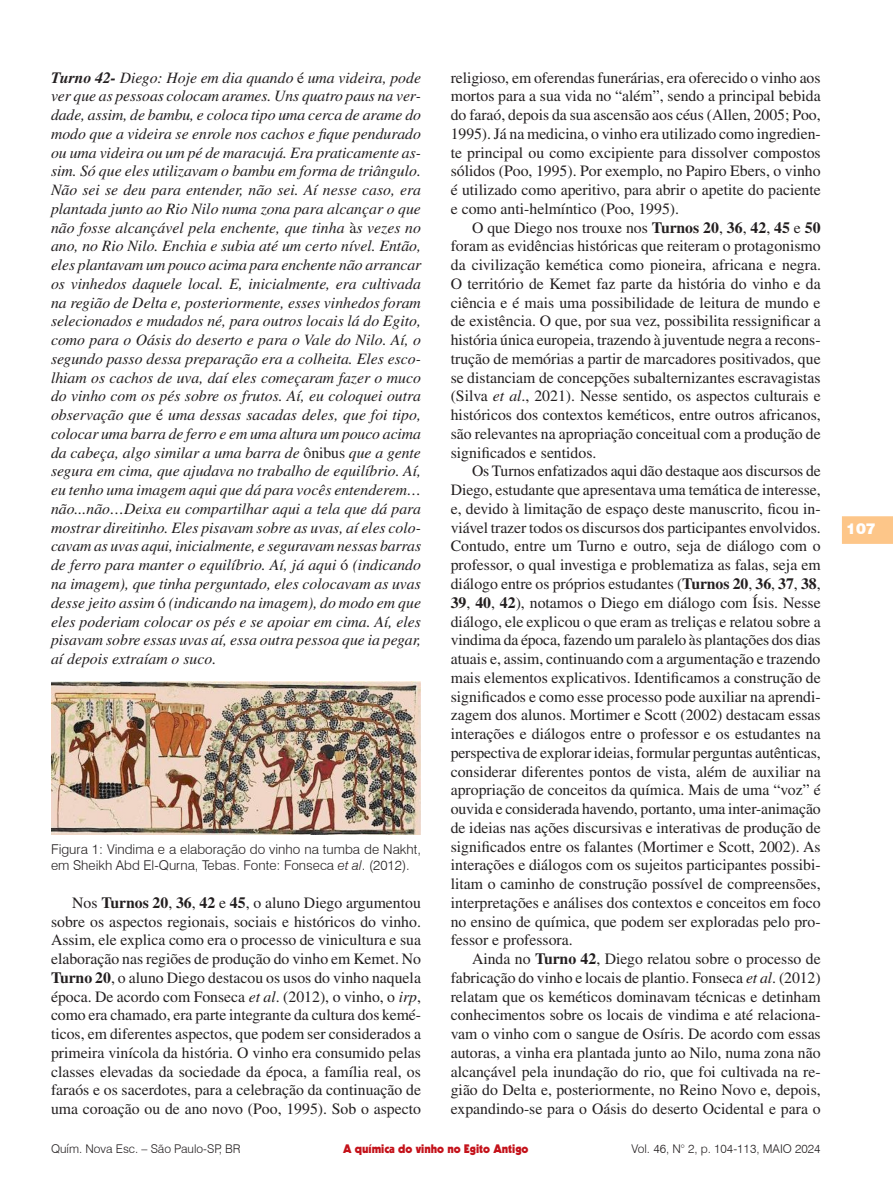
<style>
.page{position:relative;width:893px;height:1191px;background:#fff}
.page>*{position:absolute;margin:0;border:0;box-sizing:border-box;transform-origin:0 0}
.t1{font:15.75px/18.8px "Times LT Std";color:#231f20;text-align:justify}
.t2{font:italic 15.75px/18.8px "Times LT Std";color:#231f20;text-align:justify}
.t3{font:900 15px "Swiss 721 BT";color:#fff}
.Figura{font:300 13.5px/16.2px "Swiss 721 BT";color:#231f20}
.t4{font:300 12px "Swiss 721 BT";color:#231f20}
.t5{font:900 12px "Kabel LT Std";color:#c4121a}
.s1{font-weight:700}
.s2{font-style:normal}
.s3{font-style:italic}
</style>
<div class="page">
<svg style="left:842px;top:516px;width:51px;height:28px"></svg>
<img style="left:51px;top:681px;width:370px;height:153px">
<p class="t2" style="left:51px;top:68px;width:372px"><span class="s1">Turno 42-</span> Diego: Hoje em dia quando <span class="s2">é</span> uma videira, pode ver que as pessoas colocam arames. Uns quatro paus na ver&shy;dade, assim, de bambu, e coloca tipo uma cerca de arame do modo que a videira se enrole nos cachos e fique pendurado ou uma videira ou um pé de maracujá. Era praticamente as&shy;sim. Só que eles utilizavam o bambu em forma de triângulo.<br>Não sei se deu para entender, não sei. Aí nesse caso, era plantada junto ao Rio Nilo numa zona para alcançar o que não fosse alcançável pela enchente, que tinha <span class="s2">à</span>s vezes no ano, no Rio Nilo. Enchia e subia até um certo nível. Então, eles plantavam um pouco acima para enchente não arrancar os vinhedos daquele local. E, inicialmente, era cultivada na região de Delta e, posteriormente, esses vinhedos foram selecionados e mudados né, para outros locais lá do Egito, como para o Oásis do deserto e para o Vale do Nilo. Aí, o segundo passo dessa preparação era a colheita. Eles esco&shy;lhiam os cachos de uva, daí eles começaram fazer o muco do vinho com os pés sobre os frutos. Aí, eu coloquei outra observação que <span class="s2">é</span> uma dessas sacadas deles, que foi tipo, colocar uma barra de ferro e em uma altura um pouco acima da cabeça, algo similar a uma barra de <span class="s2">ônibus</span> que a gente segura em cima, que ajudava no trabalho de equilíbrio. Aí, eu tenho uma imagem aqui que dá para vocês entenderem… não...não…Deixa eu compartilhar aqui a tela que dá para mostrar direitinho. Eles pisavam sobre as uvas, aí eles colo&shy;cavam as uvas aqui, inicialmente, e seguravam nessas barras de ferro para manter o equilíbrio. Aí, já aqui <span class="s2">ó</span> (indicando na imagem), que tinha perguntado, eles colocavam as uvas desse jeito assim <span class="s2">ó</span> (indicando na imagem), do modo em que eles poderiam colocar os pés e se apoiar em cima. Aí, eles pisavam sobre essas uvas aí, essa outra pessoa que ia pegar, aí depois extraíam o suco.</p>
<p class="Figura" style="left:51px;top:841px;width:371px">Figura 1: Vindima e a elaboração do vinho na tumba de Nakht, em Sheikh Abd El-Qurna, Tebas. Fonte: Fonseca <span class="s3">et al</span>. (2012).</p>
<p class="t1" style="left:51px;top:893px;width:372px;text-indent:21px">Nos <span class="s1">Turnos 20</span>, <span class="s1">36</span>, <span class="s1">42</span> e <span class="s1">45</span>, o aluno Diego argumentou sobre os aspectos regionais, sociais e históricos do vinho.<br>Assim, ele explica como era o processo de vinicultura e sua elaboração nas regiões de produção do vinho em Kemet. No <span class="s1">Turno 20</span>, o aluno Diego destacou os usos do vinho naquela época. De acordo com Fonseca <span class="s3">et al</span>. (2012), o vinho, o <span class="s3">irp</span>, como era chamado, era parte integrante da cultura dos kemé&shy;ticos, em diferentes aspectos, que podem ser considerados a primeira vinícola da história. O vinho era consumido pelas classes elevadas da sociedade da época, a família real, os faraós e os sacerdotes, para a celebração da continuação de uma coroação ou de ano novo (Poo, 1995). Sob o aspecto</p>
<p class="t1" style="left:451px;top:68px;width:371px">religioso, em oferendas funerárias, era oferecido o vinho aos mortos para a sua vida no “além”, sendo a principal bebida do faraó, depois da sua ascensão aos céus (Allen, 2005; Poo, 1995). Já na medicina, o vinho era utilizado como ingredien&shy;te principal ou como excipiente para dissolver compostos sólidos (Poo, 1995). Por exemplo, no Papiro Ebers, o vinho é utilizado como aperitivo, para abrir o apetite do paciente e como anti-helmíntico (Poo, 1995).</p>
<p class="t1" style="left:451px;top:218px;width:372px;text-indent:21px">O que Diego nos trouxe nos <span class="s1">Turnos 20</span>, <span class="s1">36</span>, <span class="s1">42</span>, <span class="s1">45</span> e <span class="s1">50 </span>foram as evidências históricas que reiteram o protagonismo da civilização kemética como pioneira, africana e negra.<br>O território de Kemet faz parte da história do vinho e da ciência e é mais uma possibilidade de leitura de mundo e de existência. O que, por sua vez, possibilita ressignificar a história única europeia, trazendo à juventude negra a recons&shy;trução de memórias a partir de marcadores positivados, que se distanciam de concepções subalternizantes escravagistas (Silva <span class="s3">et al</span>., 2021). Nesse sentido, os aspectos culturais e históricos dos contextos keméticos, entre outros africanos, são relevantes na apropriação conceitual com a produção de significados e sentidos.</p>
<p class="t1" style="left:451px;top:462px;width:372px;text-indent:21px">Os Turnos enfatizados aqui dão destaque aos discursos de Diego, estudante que apresentava uma temática de interesse, e, devido à limitação de espaço deste manuscrito, ficou in&shy;viável trazer todos os discursos dos participantes envolvidos.<br>Contudo, entre um Turno e outro, seja de diálogo com o professor, o qual investiga e problematiza as falas, seja em diálogo entre os próprios estudantes (<span class="s1">Turnos 20</span>, <span class="s1">36</span>, <span class="s1">37</span>, <span class="s1">38</span>, <span class="s1">39</span>, <span class="s1">40</span>, <span class="s1">42</span>), notamos o Diego em diálogo com Ísis. Nesse diálogo, ele explicou o que eram as treliças e relatou sobre a vindima da época, fazendo um paralelo às plantações dos dias atuais e, assim, continuando com a argumentação e trazendo mais elementos explicativos. Identificamos a construção de significados e como esse processo pode auxiliar na aprendi&shy;zagem dos alunos. Mortimer e Scott (2002) destacam essas interações e diálogos entre o professor e os estudantes na perspectiva de explorar ideias, formular perguntas autênticas, considerar diferentes pontos de vista, além de auxiliar na apropriação de conceitos da química. Mais de uma “voz” é ouvida e considerada havendo, portanto, uma inter-animação de ideias nas ações discursivas e interativas de produção de significados entre os falantes (Mortimer e Scott, 2002). As interações e diálogos com os sujeitos participantes possibi&shy;litam o caminho de construção possível de compreensões, interpretações e análises dos contextos e conceitos em foco no ensino de química, que podem ser exploradas pelo pro&shy;fessor e professora.</p>
<p class="t1" style="left:451px;top:949px;width:372px;text-indent:21px">Ainda no <span class="s1">Turno 42</span>, Diego relatou sobre o processo de fabricação do vinho e locais de plantio. Fonseca <span class="s3">et al</span>. (2012) relatam que os keméticos dominavam técnicas e detinham conhecimentos sobre os locais de vindima e até relaciona&shy;vam o vinho com o sangue de Osíris. De acordo com essas autoras, a vinha era plantada junto ao Nilo, numa zona não alcançável pela inundação do rio, que foi cultivada na re&shy;gião do Delta e, posteriormente, no Reino Novo e, depois, expandindo-se para o Oásis do deserto Ocidental e para o</p>
<p class="t4" style="left:51px;top:1141px;width:191px">Quím. Nova Esc. – São Paulo-SP, BR</p>
<p class="t4" style="left:631px;top:1141px;width:191px">Vol. 46, N° 2, p. 104-113, MAIO 2024</p>
<p class="t5" style="left:343px;top:1141px;width:187px">A química do vinho no Egito Antigo</p>
<p class="t3" style="left:846px;top:519px;width:31px">107</p>
</div>
